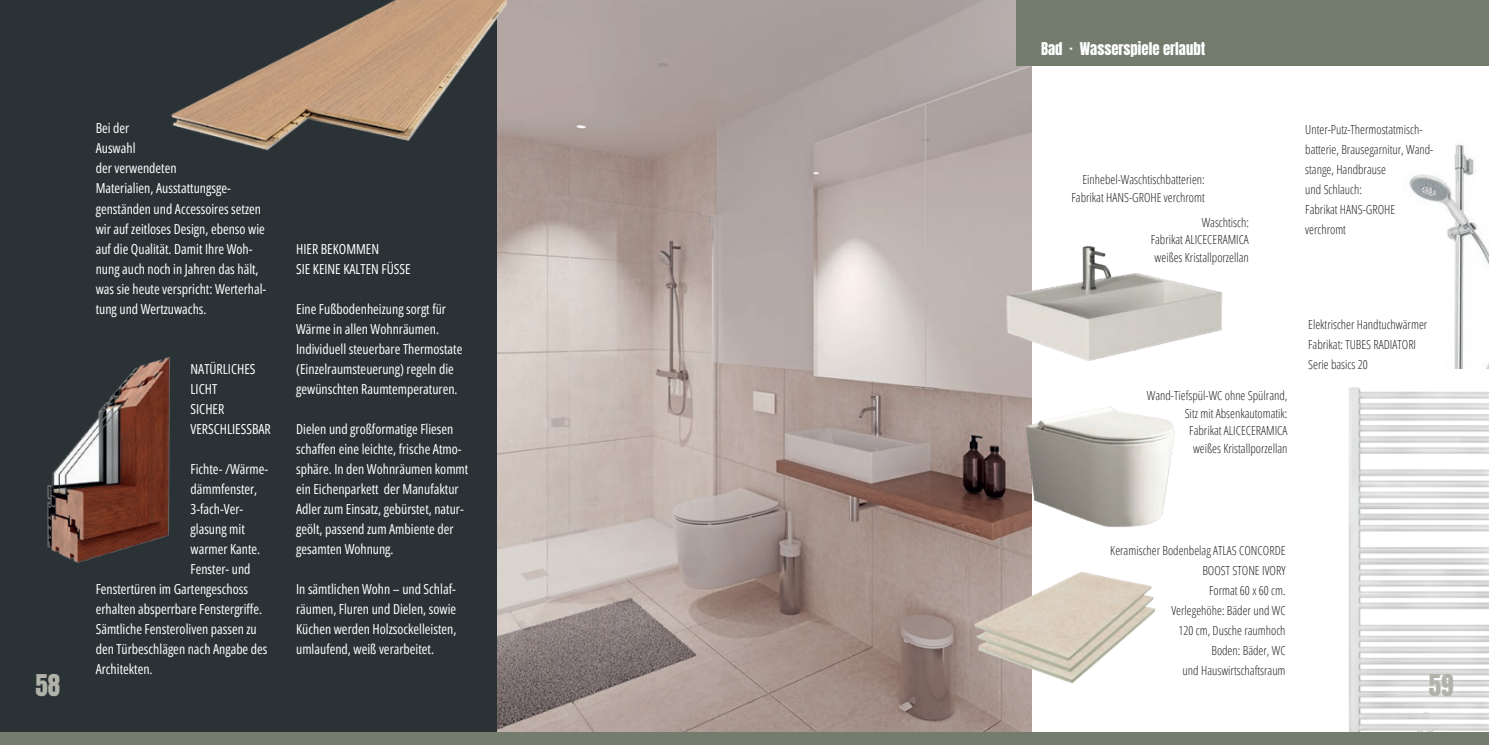
<style>
.page{position:relative;width:1489px;height:745px;background:#fff}
.page>*{position:absolute;margin:0;border:0;box-sizing:border-box;transform-origin:0 0}
.t1{font:25px "Anton";color:#b1b3aa}
.t2{font:14.75px "Anton";color:#fff}
.t3{font:13.75px/20px "Open Sans Condensed";color:#fff}
.t4{font:300 condensed 12.5px/20px "Open Sans";color:#231f20;text-align:right}
</style>
<div class="page">
<img style="left:1348px;top:387px;width:140px;height:344px">
<img style="left:1409px;top:144px;width:79px;height:224px">
<div style="left:0;top:0;width:733px;height:738px;background:#2b3235"></div>
<img style="left:497px;top:0;width:534px;height:731px">
<img style="left:170px;top:0;width:336px;height:155px">
<div style="left:0;top:731px;width:1488px;height:13px;background:#747c6e"></div>
<img style="left:47px;top:357px;width:123px;height:205px">
<img style="left:1009px;top:383px;width:166px;height:156px">
<img style="left:1002px;top:240px;width:221px;height:134px">
<img style="left:969px;top:568px;width:187px;height:119px">
<div style="left:1016px;top:0;width:472px;height:66px;background:#747c6e"></div>
<p class="t2" style="left:1041px;top:41px;width:166px">Bad · Wasserspiele erlaubt</p>
<p class="t3" style="left:96px;top:118px;width:172px">Bei der<br>Auswahl<br>der verwendeten<br>Materialien, Ausstattungsge&shy;genständen und Accessoires setzen wir auf zeitloses Design, ebenso wie auf die Qualität. Damit Ihre Woh&shy;nung auch noch in Jahren das hält, was sie heute verspricht: Werterhal&shy;tung und Wertzuwachs.</p>
<p class="t4" style="left:1305px;top:118px;width:130px;text-align:left">Unter-Putz-Thermostatmisch&shy;batterie, Brausegarnitur, Wand&shy;stange, Handbrause<br>und Schlauch:<br>Fabrikat HANS-GROHE verchromt</p>
<p class="t4" style="left:1071px;top:171px;width:135px;line-height:17.5px">Einhebel-Waschtischbatterien:<br>Fabrikat HANS-GROHE verchromt</p>
<p class="t4" style="left:1150px;top:213px;width:100px;line-height:17.5px">Waschtisch:<br>Fabrikat ALICECERAMICA weißes Kristallporzellan</p>
<p class="t3" style="left:296px;top:238px;width:116px">HIER BEKOMMEN<br>SIE KEINE KALTEN FÜSSE</p>
<p class="t3" style="left:296px;top:298px;width:168px">Eine Fußbodenheizung sorgt für Wärme in allen Wohnräumen.<br>Individuell steuerbare Thermostate (Einzelraumsteuerung) regeln die gewünschten Raumtemperaturen.</p>
<p class="t3" style="left:296px;top:418px;width:174px">Dielen und großformatige Fliesen schaffen eine leichte, frische Atmo&shy;sphäre. In den Wohnräumen kommt ein Eichenparkett der Manufaktur<br>Adler zum Einsatz, gebürstet, natur&shy;geölt, passend zum Ambiente der gesamten Wohnung.</p>
<p class="t3" style="left:296px;top:578px;width:162px;text-align:justify">In sämtlichen Wohn – und Schlaf&shy;räumen, Fluren und Dielen, sowie Küchen werden Holzsockelleisten, umlaufend, weiß verarbeitet.</p>
<p class="t4" style="left:1307px;top:313px;width:121px;text-align:left">Elektrischer Handtuchwärmer<br>Fabrikat: TUBES RADIATORI<br>Serie basics 20</p>
<p class="t3" style="left:190px;top:358px;width:82px">NATÜRLICHES<br>LICHT<br>SICHER<br>VERSCHLIESSBAR</p>
<p class="t3" style="left:190px;top:458px;width:79px">Fichte- /Wärme-</p>
<p class="t3" style="left:190px;top:478px;width:68px">dämmfenster,</p>
<p class="t3" style="left:190px;top:498px;width:54px">3-fach-Ver-</p>
<p class="t3" style="left:190px;top:518px;width:56px">glasung mit</p>
<p class="t3" style="left:190px;top:538px;width:71px">warmer Kante.</p>
<p class="t3" style="left:190px;top:558px;width:62px">Fenster- und</p>
<p class="t3" style="left:96px;top:578px;width:154px">Fenstertüren im Gartengeschoss</p>
<p class="t3" style="left:96px;top:598px;width:168px">erhalten absperrbare Fenstergriffe.</p>
<p class="t3" style="left:96px;top:618px;width:162px">Sämtliche Fensteroliven passen zu</p>
<p class="t3" style="left:96px;top:638px;width:173px">den Türbeschlägen nach Angabe des</p>
<p class="t3" style="left:96px;top:658px;width:58px">Architekten.</p>
<p class="t4" style="left:1146px;top:386px;width:142px;line-height:17.5px">Wand-Tiefspül-WC ohne Spülrand,<br>Sitz mit Absenkautomatik:<br>Fabrikat ALICECERAMICA<br>weißes Kristallporzellan</p>
<p class="t4" style="left:1110px;top:539px;width:177px">Keramischer Bodenbelag ATLAS CONCORDE<br>BOOST STONE IVORY<br>Format 60 x 60 cm.<br>Verlegehöhe: Bäder und WC<br>120 cm, Dusche raumhoch<br>Boden: Bäder, WC<br>und Hauswirtschaftsraum</p>
<h1 class="t1" style="left:35px;top:671px;width:26px">58</h1>
<h1 class="t1" style="left:1428px;top:671px;width:26px">59</h1>
</div>
